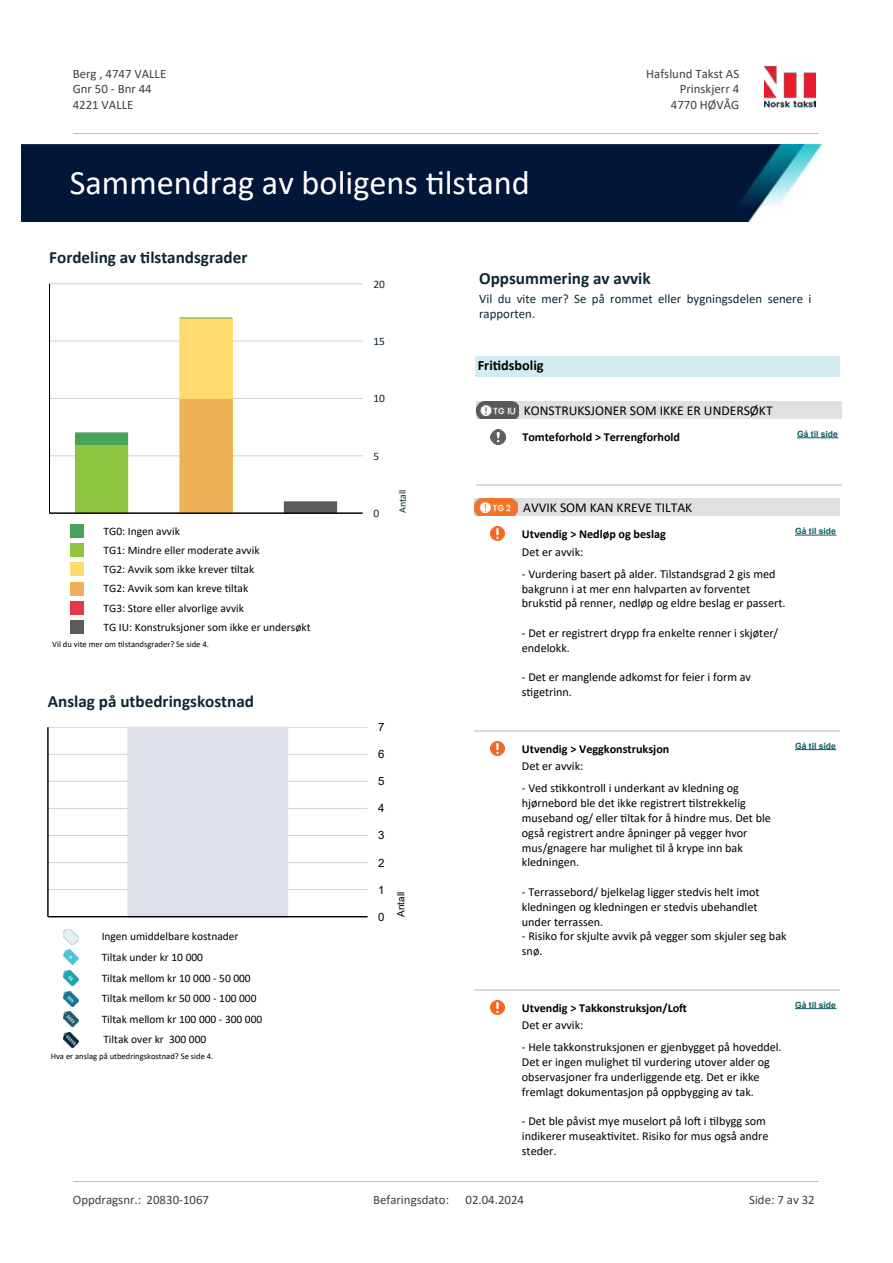
<style>
.page{position:relative;width:893px;height:1263px;background:#fff}
.page>*{position:absolute;margin:0;border:0;box-sizing:border-box;transform-origin:0 0}
.t1{font:34.35px "Calibri";color:#fff}
.t2{font:700 17.1px "Calibri";color:#102732}
.t3{font:700 14.25px "Calibri";color:#000}
.t4{font:13.5px "Calibri";color:#000}
.t5{font:12.9px/15.8px "Calibri";color:#404040}
.t6{font:12.9px/15.8px "Calibri";color:#102732}
.t7{font:12.15px/14.9px "Calibri";color:#000}
.t8{font:700 12.15px "Calibri";color:#000}
.t9{font:11.4px/19px "Calibri";color:#000}
.t10{font:11.4px "Calibri";color:#102732}
.t11{font:11.4px "Arial";color:#000}
.t12{font:10.05px "Calibri";color:#102732}
.t13{font:10.05px "Arial";color:#000}
.t14{font:8.55px "Calibri";color:#000}
.t15{font:700 8.55px "Arial";color:#115965}
</style>
<div class="page">
<hr style="left:49px;top:455px;width:314px;height:1px;background:#d3d3d3">
<hr style="left:49px;top:398px;width:314px;height:1px;background:#d3d3d3">
<hr style="left:49px;top:341px;width:314px;height:1px;background:#d3d3d3">
<hr style="left:49px;top:284px;width:314px;height:1px;background:#d3d3d3">
<hr style="left:284px;top:501px;width:53px;height:1px;background:#4aa25a">
<div style="left:284px;top:502px;width:53px;height:11px;background:#5c5c5c"></div>
<div style="left:180px;top:398px;width:52px;height:115px;background:#eeb258"></div>
<div style="left:180px;top:318px;width:52px;height:80px;background:#ffdb6e"></div>
<div style="left:75px;top:444px;width:53px;height:69px;background:#8dc63f"></div>
<div style="left:75px;top:433px;width:53px;height:11px;background:#4aa25a"></div>
<hr style="left:49px;top:512px;width:314px;height:2px;background:#000">
<hr style="left:49px;top:284px;width:1px;height:229px;background:#000">
<div style="left:70px;top:524px;width:14px;height:14px;background:#4aa25a"></div>
<div style="left:70px;top:543px;width:14px;height:14px;background:#8ec63f"></div>
<div style="left:70px;top:562px;width:14px;height:14px;background:#ffdb6e"></div>
<div style="left:70px;top:581px;width:14px;height:14px;background:#eeb258"></div>
<div style="left:70px;top:601px;width:14px;height:14px;background:#e3394a"></div>
<div style="left:70px;top:620px;width:14px;height:14px;background:#5c5c5c"></div>
<hr style="left:48px;top:889px;width:320px;height:1px;background:#d3d3d3">
<hr style="left:48px;top:862px;width:320px;height:1px;background:#d3d3d3">
<hr style="left:48px;top:835px;width:320px;height:1px;background:#d3d3d3">
<hr style="left:48px;top:808px;width:320px;height:1px;background:#d3d3d3">
<hr style="left:48px;top:781px;width:320px;height:1px;background:#d3d3d3">
<hr style="left:48px;top:754px;width:320px;height:1px;background:#d3d3d3">
<hr style="left:48px;top:727px;width:320px;height:1px;background:#d3d3d3">
<div style="left:128px;top:727px;width:160px;height:190px;background:#dde0ea"></div>
<hr style="left:48px;top:916px;width:320px;height:1px;background:#000">
<hr style="left:48px;top:727px;width:1px;height:190px;background:#000">
<img style="left:63px;top:929px;width:15px;height:15px">
<img style="left:63px;top:950px;width:15px;height:15px">
<img style="left:63px;top:970px;width:15px;height:15px">
<img style="left:63px;top:991px;width:15px;height:15px">
<img style="left:63px;top:1012px;width:15px;height:15px">
<img style="left:63px;top:1032px;width:15px;height:15px">
<div style="left:475px;top:356px;width:364px;height:21px;background:#d3ecf1"></div>
<svg style="left:517px;top:499px;width:2px;height:17px"></svg>
<img style="left:474px;top:499px;width:43px;height:17px">
<div style="left:519px;top:499px;width:273px;height:17px;background:#e0e0e0"></div>
<div style="left:792px;top:499px;width:47px;height:17px;background:#e0e0e0"></div>
<img style="left:491px;top:526px;width:13px;height:14px">
<hr style="left:795px;top:535px;width:41px;height:1px;background:#115965">
<hr style="left:475px;top:730px;width:44px;height:1px;background:#d7dbd3">
<hr style="left:519px;top:730px;width:68px;height:1px;background:#d7dbd3">
<hr style="left:587px;top:730px;width:71px;height:1px;background:#d7dbd3">
<hr style="left:658px;top:730px;width:134px;height:1px;background:#d7dbd3">
<hr style="left:792px;top:730px;width:47px;height:1px;background:#d7dbd3">
<img style="left:491px;top:742px;width:13px;height:14px">
<hr style="left:795px;top:749px;width:41px;height:1px;background:#115965">
<hr style="left:475px;top:989px;width:44px;height:1px;background:#d7dbd3">
<hr style="left:519px;top:989px;width:68px;height:1px;background:#d7dbd3">
<hr style="left:587px;top:989px;width:71px;height:1px;background:#d7dbd3">
<hr style="left:658px;top:989px;width:134px;height:1px;background:#d7dbd3">
<hr style="left:792px;top:989px;width:47px;height:1px;background:#d7dbd3">
<img style="left:491px;top:1000px;width:13px;height:14px">
<hr style="left:795px;top:1008px;width:41px;height:1px;background:#115965">
<svg style="left:476px;top:401px;width:43px;height:18px"></svg>
<img style="left:477px;top:401px;width:42px;height:17px">
<div style="left:519px;top:401px;width:275px;height:18px;background:#e0e0e0"></div>
<div style="left:794px;top:401px;width:47px;height:18px;background:#e0e0e0"></div>
<img style="left:491px;top:429px;width:15px;height:15px">
<hr style="left:797px;top:437px;width:41px;height:1px;background:#115965">
<hr style="left:476px;top:484px;width:43px;height:2px;background:#d7dbd3">
<hr style="left:519px;top:484px;width:68px;height:2px;background:#d7dbd3">
<hr style="left:587px;top:484px;width:72px;height:2px;background:#d7dbd3">
<hr style="left:659px;top:484px;width:135px;height:2px;background:#d7dbd3">
<hr style="left:794px;top:484px;width:47px;height:2px;background:#d7dbd3">
<img style="left:765px;top:65px;width:50px;height:43px">
<hr style="left:73px;top:133px;width:745px;height:1px;background:#c0c0c0">
<img style="left:21px;top:144px;width:801px;height:77px">
<hr style="left:73px;top:1181px;width:745px;height:1px;background:#c0c0c0">
<p class="t5" style="left:73px;top:65px;width:95px">Berg , 4747 VALLE<br>Gnr 50 - Bnr 44<br>4221 VALLE</p>
<p class="t5" style="left:646px;top:65px;width:95px">Hafslund Takst AS</p>
<p class="t5" style="left:680px;top:81px;width:61px">Prinskjerr 4</p>
<p class="t5" style="left:671px;top:96px;width:70px">4770 HØVÅG</p>
<h1 class="t1" style="left:70px;top:159px;width:462px">Sammendrag av boligens 琀椀lstand</h1>
<h2 class="t2" style="left:49px;top:245px;width:200px">Fordeling av 琀椀lstandsgrader</h2>
<p class="t9" style="left:104px;top:521px;width:208px">TG0: Ingen avvik<br>TG1: Mindre eller moderate avvik<br>TG2: Avvik som ikke krever 琀椀ltak<br>TG2: Avvik som kan kreve 琀椀ltak<br>TG3: Store eller alvorlige avvik<br>TG IU: Konstruksjoner som ikke er undersøkt</p>
<p class="t14" style="left:52px;top:638px;width:158px">Vil du vite mer om 琀椀lstandsgrader? Se side 4.</p>
<h2 class="t2" style="left:48px;top:689px;width:208px">Anslag på utbedringskostnad</h2>
<p class="t9" style="left:102px;top:926px;width:162px;line-height:20.5px">Ingen umiddelbare kostnader<br>Tiltak under kr 10 000<br>Tiltak mellom kr 10 000 - 50 000<br>Tiltak mellom kr 50 000 - 100 000<br>Tiltak mellom kr 100 000 - 300 000<br>Tiltak over kr 300 000</p>
<p class="t14" style="left:51px;top:1050px;width:164px">Hva er anslag på utbedringskostnad? Se side 4.</p>
<p class="t10" style="left:373px;top:276px;width:13px">20</p>
<p class="t10" style="left:373px;top:333px;width:13px">15</p>
<p class="t10" style="left:373px;top:391px;width:13px">10</p>
<p class="t10" style="left:373px;top:448px;width:7px">5</p>
<p class="t10" style="left:373px;top:505px;width:7px">0</p>
<p class="t12" style="left:395px;top:513px;width:25px;rotate:-90deg">Antall</p>
<p class="t11" style="left:378px;top:719px;width:8px">7</p>
<p class="t11" style="left:378px;top:746px;width:8px">6</p>
<p class="t11" style="left:378px;top:773px;width:8px">5</p>
<p class="t11" style="left:378px;top:800px;width:8px">4</p>
<p class="t11" style="left:378px;top:828px;width:8px">3</p>
<p class="t11" style="left:378px;top:855px;width:8px">2</p>
<p class="t11" style="left:378px;top:882px;width:8px">1</p>
<p class="t11" style="left:378px;top:909px;width:8px">0</p>
<p class="t13" style="left:394px;top:917px;width:26px;rotate:-90deg">Antall</p>
<h2 class="t2" style="left:479px;top:267px;width:173px">Oppsummering av avvik</h2>
<p class="t6" style="left:479px;top:290px;width:334px">Vil du vite mer? Se på rommet eller bygningsdelen senere i rapporten.</p>
<p class="t3" style="left:478px;top:355px;width:67px">Fri琀椀dsbolig</p>
<p class="t4" style="left:524px;top:401px;width:250px">KONSTRUKSJONER SOM IKKE ER UNDERSØKT</p>
<p class="t8" style="left:522px;top:428px;width:159px">Tomteforhold &gt; Terrengforhold</p>
<p class="t15" style="left:797px;top:428px;width:42px">Gå til side</p>
<p class="t4" style="left:523px;top:498px;width:170px">AVVIK SOM KAN KREVE TILTAK</p>
<p class="t8" style="left:522px;top:525px;width:145px">Utvendig &gt; Nedløp og beslag</p>
<p class="t15" style="left:795px;top:525px;width:42px">Gå til side</p>
<p class="t7" style="left:522px;top:544px;width:63px">Det er avvik:</p>
<p class="t7" style="left:522px;top:566px;width:265px">- Vurdering basert på alder. Tilstandsgrad 2 gis med bakgrunn i at mer enn halvparten av forventet<br>bruks琀椀d på renner, nedløp og eldre beslag er passert.</p>
<p class="t7" style="left:522px;top:625px;width:258px">- Det er registrert drypp fra enkelte renner i skjøter/ endelokk.</p>
<p class="t7" style="left:522px;top:670px;width:231px">- Det er manglende adkomst for feier i form av s琀椀getrinn.</p>
<p class="t8" style="left:522px;top:740px;width:149px">Utvendig &gt; Veggkonstruksjon</p>
<p class="t15" style="left:795px;top:740px;width:42px">Gå til side</p>
<p class="t7" style="left:522px;top:758px;width:63px">Det er avvik:</p>
<p class="t7" style="left:522px;top:780px;width:251px">- Ved s琀椀kkontroll i underkant av kledning og hjørnebord ble det ikke registrert 琀椀lstrekkelig museband og/ eller 琀椀ltak for å hindre mus. Det ble også registrert andre åpninger på vegger hvor mus/gnagere har mulighet 琀椀l å krype inn bak kledningen.</p>
<p class="t7" style="left:522px;top:884px;width:239px">- Terrassebord/ bjelkelag ligger stedvis helt imot kledningen og kledningen er stedvis ubehandlet under terrassen.</p>
<p class="t7" style="left:522px;top:929px;width:266px">- Risiko for skjulte avvik på vegger som skjuler seg bak snø.</p>
<p class="t8" style="left:522px;top:999px;width:167px">Utvendig &gt; Takkonstruksjon/Lo昀琀</p>
<p class="t15" style="left:795px;top:999px;width:42px">Gå til side</p>
<p class="t7" style="left:522px;top:1017px;width:63px">Det er avvik:</p>
<p class="t7" style="left:522px;top:1039px;width:261px">- Hele takkonstruksjonen er gjenbygget på hoveddel.<br>Det er ingen mulighet 琀椀l vurdering utover alder og observasjoner fra underliggende etg. Det er ikke fremlagt dokumentasjon på oppbygging av tak.</p>
<p class="t7" style="left:522px;top:1113px;width:248px">- Det ble påvist mye muselort på lo昀琀 i 琀椀lbygg som indikerer museak琀椀vitet. Risiko for mus også andre steder.</p>
<p class="t5" style="left:73px;top:1192px;width:138px">Oppdragsnr.: 20830-1067</p>
<p class="t5" style="left:373px;top:1192px;width:78px">Befaringsdato:</p>
<p class="t5" style="left:465px;top:1192px;width:60px">02.04.2024</p>
<p class="t5" style="left:749px;top:1192px;width:67px">Side: 7 av 32</p>
</div>
